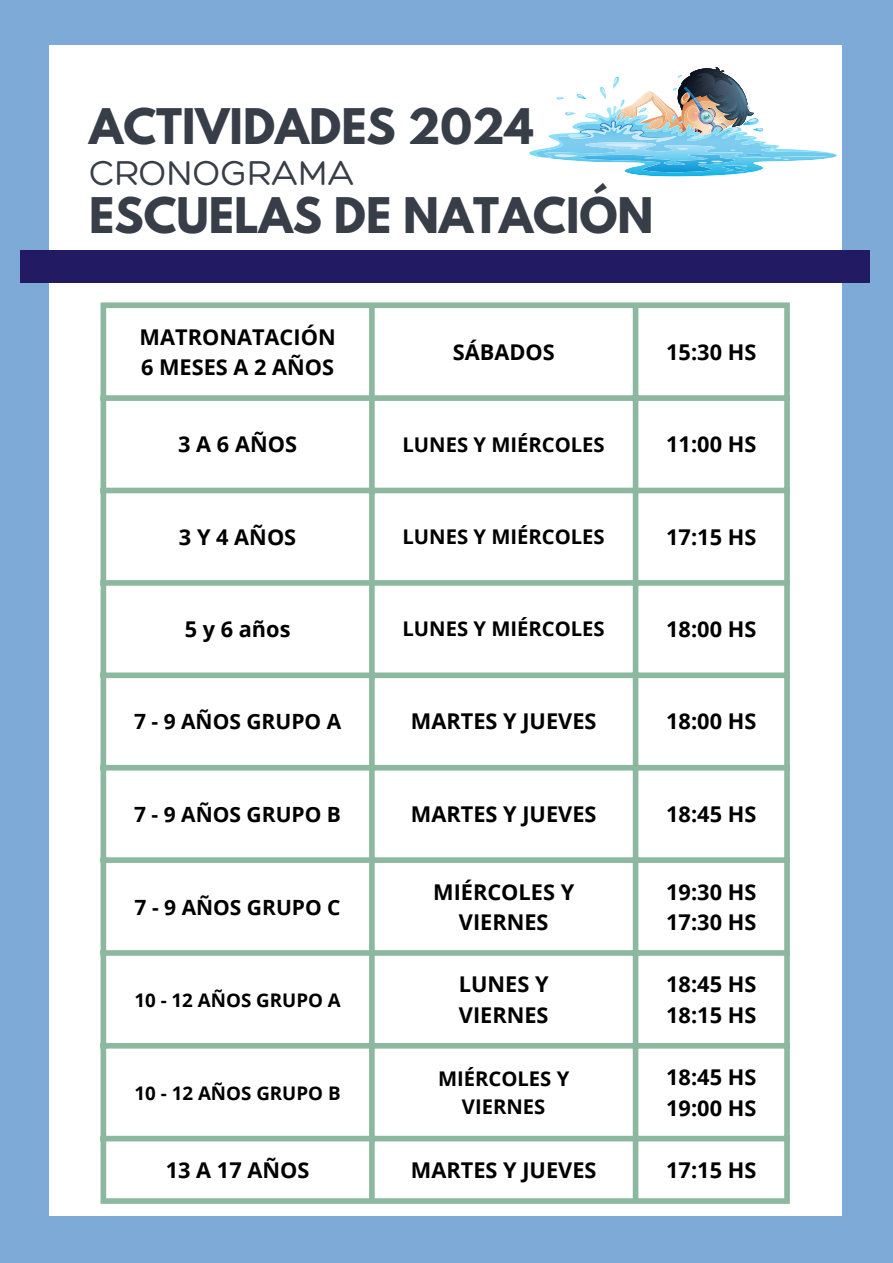
<style>
.page{position:relative;width:893px;height:1263px;background:#7eaad8}
.page>*{position:absolute;margin:0;border:0;box-sizing:border-box;transform-origin:0 0}
.t1{font:700 43.5px "League Spartan";color:#383e48}
.t2{font:300 37.5px "Hero";color:#383e48}
.t3{font:700 21.75px "Open Sans";color:#000}
.t4{font:700 21px "Open Sans";color:#000}
.t5{font:700 20.25px "Open Sans";color:#000}
.t6{font:700 18.75px "Open Sans";color:#000}
</style>
<div class="page">
<div style="left:49px;top:46px;width:792px;height:1170px;background:#fff"></div>
<div style="left:101px;top:308px;width:5px;height:890px;background:#8cb89f"></div>
<div style="left:369px;top:308px;width:6px;height:890px;background:#8cb89f"></div>
<div style="left:633px;top:308px;width:5px;height:890px;background:#8cb89f"></div>
<div style="left:784px;top:308px;width:6px;height:890px;background:#8cb89f"></div>
<div style="left:101px;top:302px;width:689px;height:6px;background:#8cb89f"></div>
<div style="left:101px;top:395px;width:689px;height:6px;background:#8cb89f"></div>
<div style="left:101px;top:488px;width:689px;height:5px;background:#8cb89f"></div>
<div style="left:101px;top:580px;width:689px;height:6px;background:#8cb89f"></div>
<div style="left:101px;top:672px;width:689px;height:6px;background:#8cb89f"></div>
<div style="left:101px;top:765px;width:689px;height:5px;background:#8cb89f"></div>
<div style="left:101px;top:857px;width:689px;height:6px;background:#8cb89f"></div>
<div style="left:101px;top:950px;width:689px;height:6px;background:#8cb89f"></div>
<div style="left:101px;top:1043px;width:689px;height:5px;background:#8cb89f"></div>
<div style="left:101px;top:1136px;width:689px;height:5px;background:#8cb89f"></div>
<div style="left:101px;top:1198px;width:689px;height:6px;background:#8cb89f"></div>
<div style="left:21px;top:250px;width:848px;height:33px;background:#221b63"></div>
<svg style="left:529px;top:67px;width:308px;height:109px"></svg>
<p class="t1" style="left:89px;top:104px;width:446px">ACTIVIDADES 2024</p>
<p class="t2" style="left:89px;top:149px;width:266px">CRONOGRAMA</p>
<p class="t1" style="left:89px;top:194px;width:566px">ESCUELAS DE NATACIÓN</p>
<p class="t3" style="left:140px;top:321px;width:198px">MATRONATACIÓN</p>
<h1 class="t3" style="left:141px;top:352px;width:195px">6 MESES A 2 AÑOS</h1>
<p class="t3" style="left:453px;top:337px;width:103px">SÁBADOS</p>
<h1 class="t3" style="left:666px;top:337px;width:92px">15:30 HS</h1>
<p class="t3" style="left:178px;top:429px;width:120px">3 A 6 AÑOS</p>
<p class="t5" style="left:402px;top:430px;width:204px">LUNES Y MIÉRCOLES</p>
<p class="t3" style="left:666px;top:429px;width:92px">11:00 HS</p>
<p class="t3" style="left:179px;top:521px;width:119px">3 Y 4 AÑOS</p>
<p class="t5" style="left:402px;top:522px;width:204px">LUNES Y MIÉRCOLES</p>
<p class="t3" style="left:666px;top:521px;width:92px">17:15 HS</p>
<p class="t3" style="left:185px;top:614px;width:107px">5 y 6 años</p>
<p class="t5" style="left:402px;top:615px;width:204px">LUNES Y MIÉRCOLES</p>
<p class="t3" style="left:666px;top:614px;width:92px">18:00 HS</p>
<p class="t4" style="left:134px;top:707px;width:209px">7 - 9 AÑOS GRUPO A</p>
<p class="t3" style="left:411px;top:706px;width:187px">MARTES Y JUEVES</p>
<p class="t3" style="left:666px;top:706px;width:92px">18:00 HS</p>
<p class="t4" style="left:134px;top:799px;width:208px">7 - 9 AÑOS GRUPO B</p>
<p class="t3" style="left:411px;top:798px;width:187px">MARTES Y JUEVES</p>
<p class="t3" style="left:666px;top:798px;width:92px">18:45 HS</p>
<p class="t4" style="left:135px;top:892px;width:208px">7 - 9 AÑOS GRUPO C</p>
<p class="t6" style="left:134px;top:987px;width:208px">10 - 12 AÑOS GRUPO A</p>
<p class="t6" style="left:135px;top:1080px;width:208px">10 - 12 AÑOS GRUPO B</p>
<p class="t3" style="left:433px;top:876px;width:143px">MIÉRCOLES Y</p>
<p class="t3" style="left:459px;top:907px;width:91px">VIERNES</p>
<p class="t3" style="left:459px;top:969px;width:91px">LUNES Y</p>
<p class="t3" style="left:459px;top:999px;width:91px">VIERNES</p>
<p class="t5" style="left:438px;top:1064px;width:133px">MIÉRCOLES Y</p>
<p class="t5" style="left:462px;top:1092px;width:85px">VIERNES</p>
<p class="t3" style="left:666px;top:876px;width:92px">19:30 HS</p>
<p class="t3" style="left:666px;top:907px;width:92px">17:30 HS</p>
<p class="t3" style="left:666px;top:969px;width:92px">18:45 HS</p>
<p class="t3" style="left:666px;top:999px;width:92px">18:15 HS</p>
<p class="t3" style="left:666px;top:1062px;width:92px">18:45 HS</p>
<p class="t3" style="left:666px;top:1092px;width:92px">19:00 HS</p>
<p class="t3" style="left:166px;top:1155px;width:145px">13 A 17 AÑOS</p>
<p class="t3" style="left:411px;top:1155px;width:187px">MARTES Y JUEVES</p>
<p class="t3" style="left:666px;top:1155px;width:92px">17:15 HS</p>
</div>
